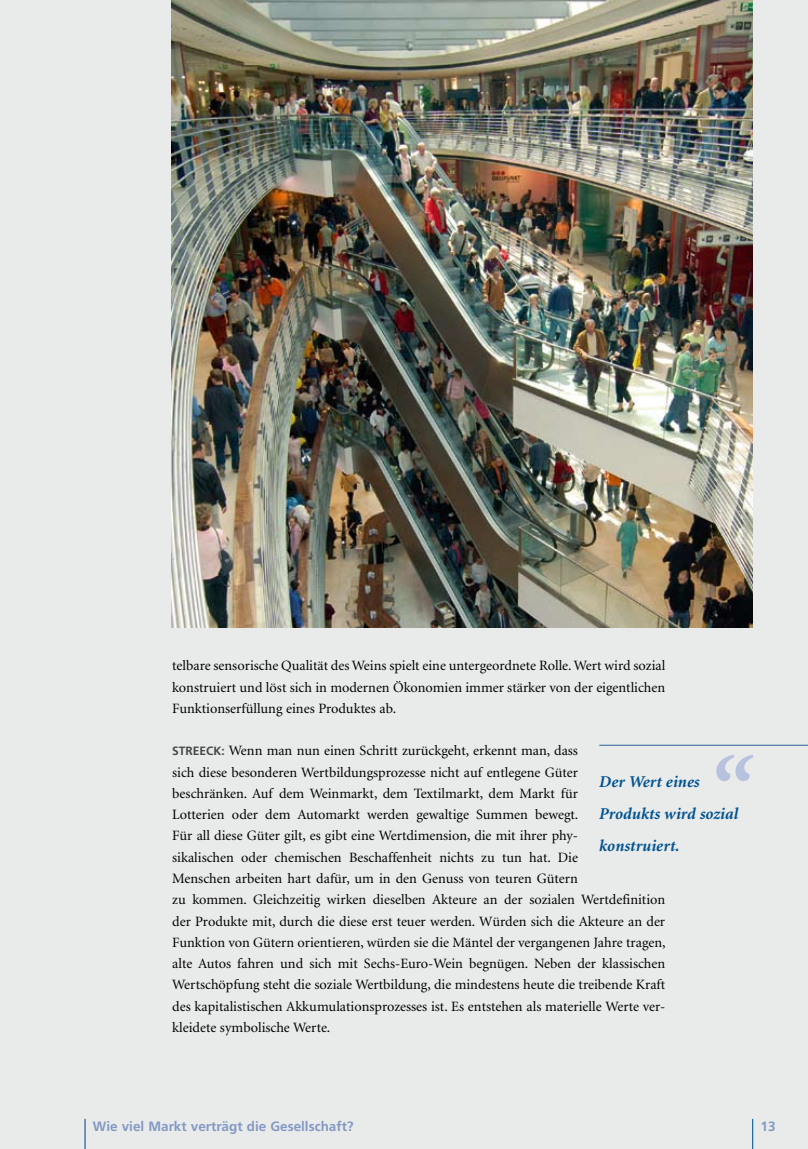
<style>
.page{position:relative;width:808px;height:1149px;background:#fff}
.page>*{position:absolute;margin:0;border:0;box-sizing:border-box;transform-origin:0 0}
.t1{font:italic 700 90px "Minion";color:#b7c2df}
.t2{font:italic 700 16.5px/32px "Minion";color:#005391}
.t3{font:14.25px/21.3px "Minion";color:#000;text-align:justify}
.t4{font:700 13.5px "Frutiger";color:#8399c4}
.s1{font-family:"Frutiger";font-weight:700;font-size:12px;color:#484849}
</style>
<div class="page">
<div style="left:0;top:0;width:808px;height:1148px;background:#e9eaea"></div>
<hr style="left:85px;top:1118px;width:1px;height:30px;background:#005391">
<hr style="left:752px;top:1118px;width:1px;height:30px;background:#005391">
<hr style="left:599px;top:744px;width:209px;height:1px;background:#3668a0">
<img style="left:171px;top:0;width:582px;height:627px">
<p class="t3" style="left:172px;top:655px;width:494px">telbare sensorische Qualität des Weins spielt eine untergeordnete Rolle. Wert wird sozial konstruiert und löst sich in modernen Ökonomien immer stärker von der eigentlichen Funktionserfüllung eines Produktes ab.</p>
<p class="t3" style="left:172px;top:740px;width:495px;text-align:left"><span class="s1">STR EECK :</span> Wenn man nun einen Schritt zurückgeht, erkennt man, dass<br>sich diese besonderen Wert-bil-dungs-prozesse nicht auf entlegene Güter<br>beschränken. Auf dem Weinmarkt, dem Textilmarkt, dem Markt für<br>Lotterien oder dem Automarkt werden gewaltige Summen bewegt.<br>Für all diese Güter gilt, es gibt eine Wertdimension, die mit ihrer phy-<br>sika-lischen oder chemischen Be-schaf--fen-heit nichts zu tun hat. Die<br>Men--schen arbeiten hart dafür, um in den Genuss von teuren Gü-tern<br>zu kommen. Gleichzeitig wirken dieselben Akteure an der sozialen Wert-defi-ni-tion der Produkte mit, durch die diese erst teuer werden. Würden sich die Akteure an der Funktion von Gütern orientie-ren, würden sie die Mäntel der vergangenen Jahre tragen, alte Autos fahren und sich mit Sechs-Euro-Wein begnügen. Neben der klassischen Wertschöp-fung steht die soziale Wertbildung, die mindestens heute die treibende Kraft des kapitalistischen Akkumulationsprozesses ist. Es entstehen als materielle Werte ver&shy;kleidete symbolische Werte.</p>
<h1 class="t1" style="left:708px;top:745px;width:43px">“</h1>
<p class="t2" style="left:599px;top:766px;width:140px">Der Wert eines<br>Produkts wird sozial konstruiert.</p>
<p class="t4" style="left:93px;top:1117px;width:262px">Wie viel Markt verträgt die Gesellschaft?</p>
<p class="t4" style="left:760px;top:1117px;width:15px">13</p>
</div>
